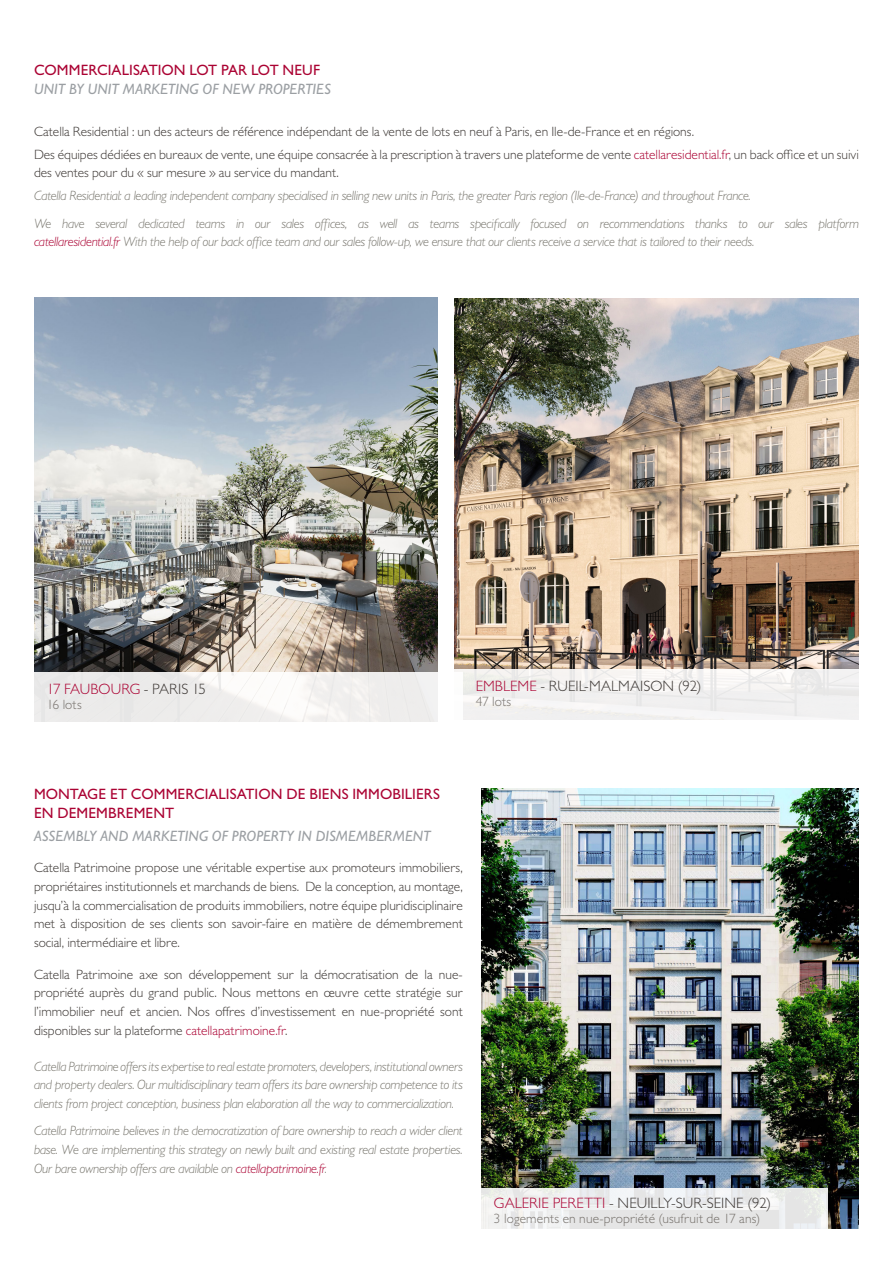
<style>
.page{position:relative;width:893px;height:1263px;background:#fff}
.page>*{position:absolute;margin:0;border:0;box-sizing:border-box;transform-origin:0 0}
.Preamble{font:500 15px/18.8px "Gill Sans MT Pro";letter-spacing:.005em;color:#ab0333}
.t1{font:300 15px "Gill Sans MT Pro";letter-spacing:.005em;color:#3e3936}
.Heading_box{font:italic 500 15px "Gill Sans MT Pro";letter-spacing:.005em;color:#9b9fa3}
.Preamble-2{font:italic 500 15px "Gill Sans MT Pro";letter-spacing:.005em;color:#9b9fa3}
.t2{font:300 15px "Gill Sans MT Pro";letter-spacing:.005em;color:#ab0333}
.Preamble-3{font:italic 300 13.5px/18.8px "Gill Sans MT Pro";letter-spacing:-.02em;color:#7a7870;text-align:justify}
.Heading_box-2{font:300 13.5px/18.8px "Gill Sans MT Pro";color:#3e3936;text-align:justify}
.t3{font:300 13.5px "Gill Sans MT Pro";letter-spacing:.01em;color:#76716c}
.s1{color:#ab0333}
.s2{color:#3e3936}
</style>
<div class="page">
<img style="left:454px;top:299px;width:404px;height:370px">
<div style="left:454px;top:669px;width:438px;height:55px;background:linear-gradient(to right,#f1f0ee,#f5f5f5)"></div>
<img style="left:34px;top:297px;width:404px;height:375px">
<img style="left:481px;top:788px;width:378px;height:441px">
<svg style="left:34px;top:672px;width:429px;height:52px;fill:#eeedec"></svg>
<svg style="left:481px;top:1188px;width:347px;height:41px;fill:#e9eae9"></svg>
<p class="Preamble" style="left:34px;top:61px;width:288px">COMMERCIALISATION LOT PAR LOT NEUF</p>
<p class="Preamble-2" style="left:34px;top:80px;width:298px">UNIT BY UNIT MARKETING OF NEW PROPERTIES</p>
<p class="Heading_box-2" style="left:34px;top:122px;width:661px">Catella Residential : un des acteurs de référence indépendant de la vente de lots en neuf à Paris, en Ile-de-France et en régions.</p>
<p class="Heading_box-2" style="left:34px;top:145px;width:826px">Des équipes dédiées en bureaux de vente, une équipe consacrée à la prescription à travers une plateforme de vente <span class="s1">catellaresidential.fr</span>, un back office et un suivi des ventes pour du « sur mesure » au service du mandant.</p>
<p class="Preamble-3" style="left:34px;top:186px;width:718px">Catella Residential: a leading independent company specialised in selling new units in Paris, the greater Paris region (Ile-de-France) and throughout France.</p>
<p class="Preamble-3" style="left:34px;top:214px;width:826px">We have several dedicated teams in our sales offices, as well as teams specifically focused on recommendations thanks to our sales platform <span class="s1">catellaresidential.fr</span> With the help of our back office team and our sales follow-up, we ensure that our clients receive a service that is tailored to their needs.</p>
<p class="t2" style="left:47px;top:680px;width:161px">17 FAUBOURG <span class="s2">- PARIS 15</span></p>
<p class="t3" style="left:47px;top:696px;width:36px">16 lots</p>
<p class="t1" style="left:476px;top:677px;width:227px"><span class="s1">EMBLEME</span> - RUEIL-MALMAISON (92)</p>
<p class="t3" style="left:476px;top:694px;width:37px">47 lots</p>
<p class="Preamble" style="left:34px;top:784px;width:407px">MONTAGE ET COMMERCIALISATION DE BIENS IMMOBILIERS<br>EN DEMEMBREMENT</p>
<p class="Heading_box" style="left:34px;top:826px;width:398px">ASSEMBLY AND MARKETING OF PROPERTY IN DISMEMBERMENT</p>
<p class="Heading_box-2" style="left:34px;top:858px;width:430px">Catella Patrimoine propose une véritable expertise aux promoteurs immobiliers, propriétaires institutionnels et marchands de biens. De la conception, au montage, jusqu’à la commercialisation de produits immobiliers, notre équipe pluridisciplinaire met à disposition de ses clients son savoir-faire en matière de démembrement social, intermédiaire et libre.</p>
<p class="Heading_box-2" style="left:34px;top:964px;width:430px">Catella Patrimoine axe son développement sur la démocratisation de la nue&shy;propriété auprès du grand public. Nous mettons en œuvre cette stratégie sur l’immobilier neuf et ancien. Nos offres d’investissement en nue-propriété sont disponibles sur la plateforme <span class="s1">catellapatrimoine.fr</span>.</p>
<p class="Preamble-3" style="left:34px;top:1056px;width:430px">Catella Patrimoine offers its expertise to real estate promoters, developers, institutional owners and property dealers. Our multidisciplinary team offers its bare ownership competence to its clients from project conception, business plan elaboration all the way to commercialization.</p>
<p class="Preamble-3" style="left:34px;top:1121px;width:430px">Catella Patrimoine believes in the democratization of bare ownership to reach a wider client base. We are implementing this strategy on newly built and existing real estate properties.<br>Our bare ownership offers are available on <span class="s1">catellapatrimoine.fr</span>.</p>
<p class="t1" style="left:494px;top:1194px;width:279px"><span class="s1">GALERIE PERETTI</span> - NEUILLY-SUR-SEINE (92)</p>
<p class="t3" style="left:494px;top:1210px;width:268px">3 logements en nue-propriété (usufruit de 17 ans)</p>
</div>
